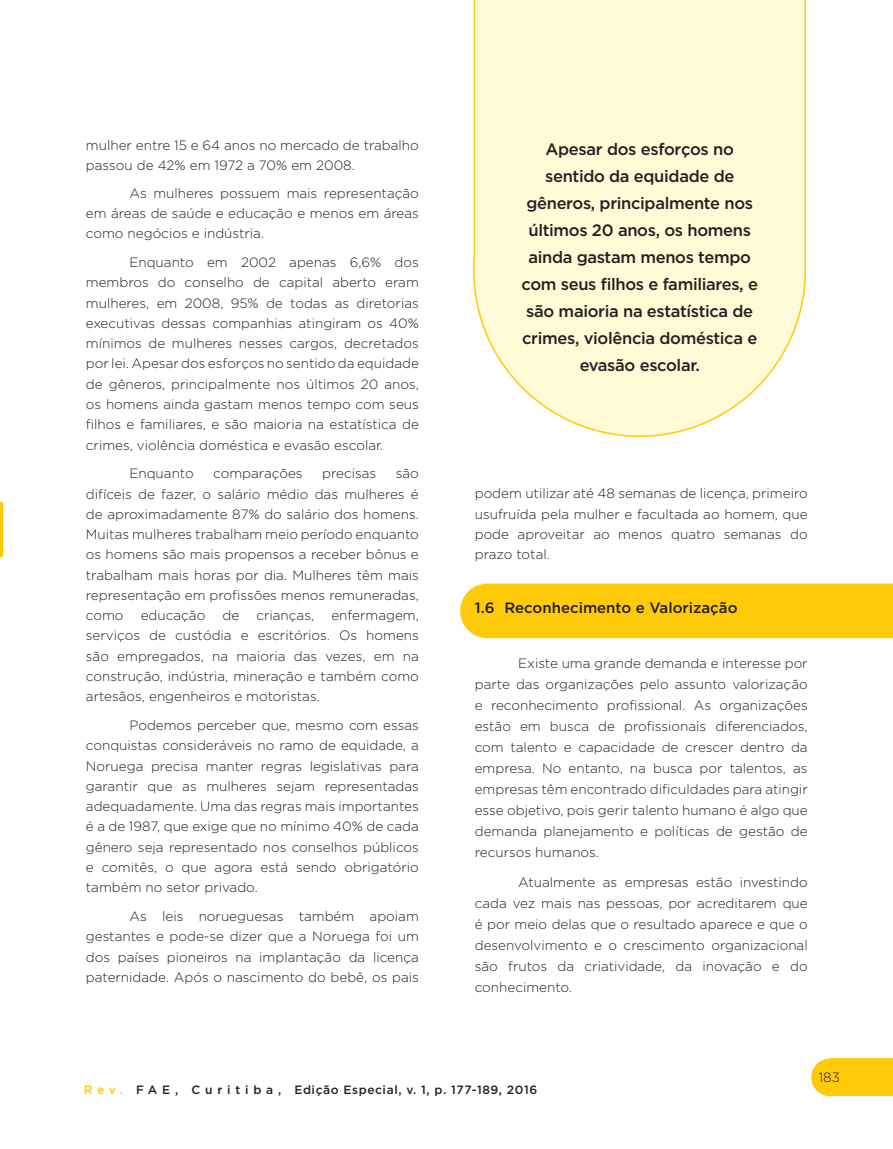
<style>
.page{position:relative;width:893px;height:1149px;background:#fff}
.page>*{position:absolute;margin:0;border:0;box-sizing:border-box;transform-origin:0 0}
.Olho{font:500 16.5px/27px "Gotham";letter-spacing:-.02em;color:#231f20;text-align:center}
.T2{font:500 15px "Gotham";color:#231f20}
.Texto_PN{font:300 13.5px/20.2px "Gotham";color:#231f20;text-align:justify}
.t1{font:500 12px "Gotham";letter-spacing:.05em;color:#231f20}
.s1{color:#feca0a}
</style>
<div class="page">
<div style="left:830px;top:1058px;width:63px;height:37px;background:#feca0a"></div>
<div style="left:811px;top:1058px;width:38px;height:37px;background:#feca0a;border-radius:50%"></div>
<hr style="left:0;top:502px;width:2px;height:55px;background:#feca0a">
<div style="left:487px;top:583px;width:406px;height:55px;background:#feca0a"></div>
<div style="left:460px;top:583px;width:55px;height:55px;background:#feca0a;border-radius:50%"></div>
<svg style="left:473px;top:0;width:334px;height:437px;background:#fefad7"></svg>
<p class="Texto_PN" style="left:86px;top:135px;width:334px;line-height:19.5px">mulher entre 15 e 64 anos no mercado de trabalho passou de 42% em 1972 a 70% em 2008.</p>
<p class="Texto_PN" style="left:86px;top:183px;width:334px;text-indent:43px">As mulheres possuem mais representação em áreas de saúde e educação e menos em áreas como negócios e indústria.</p>
<p class="Texto_PN" style="left:86px;top:252px;width:334px;text-indent:43px">Enquanto em 2002 apenas 6,6% dos membros do conselho de capital aberto eram mulheres, em 2008, 95% de todas as diretorias executivas dessas companhias atingiram os 40% mínimos de mulheres nesses cargos, decretados por lei. Apesar dos esforços no sentido da equidade de gêneros, principalmente nos últimos 20 anos, os homens ainda gastam menos tempo com seus filhos e familiares, e são maioria na estatística de crimes, violência doméstica e evasão escolar.</p>
<p class="Texto_PN" style="left:129px;top:463px;width:66px">Enquanto</p>
<p class="Texto_PN" style="left:213px;top:463px;width:91px">comparações</p>
<p class="Texto_PN" style="left:322px;top:463px;width:56px">precisas</p>
<p class="Texto_PN" style="left:86px;top:463px;width:334px;text-indent:310px">são difíceis de fazer, o salário médio das mulheres é de aproximadamente 87% do salário dos homens.<br>Muitas mulheres trabalham meio período enquanto os homens são mais propensos a receber bônus e trabalham mais horas por dia. Mulheres têm mais representação em profissões menos remuneradas, como</p>
<p class="Texto_PN" style="left:86px;top:605px;width:334px;text-indent:245px">enfermagem, serviços de custódia e escritórios. Os homens são empregados, na maioria das vezes, em na construção, indústria, mineração e também como artesãos, engenheiros e motoristas.</p>
<p class="Texto_PN" style="left:86px;top:714px;width:334px;text-indent:43px">Podemos perceber que, mesmo com essas conquistas consideráveis no ramo de equidade, a Noruega precisa manter regras legislativas para garantir que as mulheres sejam representadas adequadamente. Uma das regras mais importantes é a de 1987, que exige que no mínimo 40% de cada gênero seja representado nos conselhos públicos e comitês, o que agora está sendo obrigatório também no setor privado.</p>
<p class="Texto_PN" style="left:86px;top:905px;width:334px;text-indent:43px">As leis norueguesas também apoiam gestantes e pode-se dizer que a Noruega foi um dos países pioneiros na implantação da licença paternidade. Após o nascimento do bebê, os pais</p>
<p class="Texto_PN" style="left:141px;top:605px;width:66px">educação</p>
<p class="Texto_PN" style="left:222px;top:605px;width:18px">de</p>
<p class="Texto_PN" style="left:256px;top:605px;width:59px">crianças,</p>
<p class="Olho" style="left:521px;top:135px;width:238px">Apesar dos esforços no sentido da equidade de gêneros, principalmente nos últimos 20 anos, os homens ainda gastam menos tempo com seus filhos e familiares, e são maioria na estatística de crimes, violência doméstica e evasão escolar.</p>
<p class="Texto_PN" style="left:475px;top:483px;width:334px">podem utilizar até 48 semanas de licença, primeiro usufruída pela mulher e facultada ao homem, que pode aproveitar ao menos quatro semanas do prazo total.</p>
<p class="T2" style="left:475px;top:598px;width:264px">1.6 Reconhecimento e Valorização</p>
<p class="Texto_PN" style="left:475px;top:652px;width:334px;line-height:21px;text-indent:44px">Existe uma grande demanda e interesse por parte das organizações pelo assunto valorização e reconhecimento profissional. As organizações estão em busca de profissionais diferenciados, com talento e capacidade de crescer dentro da empresa. No entanto, na busca por talentos, as empresas têm encontrado dificuldades para atingir esse objetivo, pois gerir talento humano é algo que demanda planejamento e políticas de gestão de recursos humanos.</p>
<p class="Texto_PN" style="left:475px;top:870px;width:334px;line-height:21px;text-indent:44px">Atualmente as empresas estão investindo cada vez mais nas pessoas, por acreditarem que é por meio delas que o resultado aparece e que o desenvolvimento e o crescimento organizacional são frutos da criatividade, da inovação e do conhecimento.</p>
<p class="t1" style="left:84px;top:1082px;width:455px"><span class="s1">R e v .</span> F A E , C u r i t i b a , Edição Especial, v. 1, p. 177-189, 2016</p>
<p class="Texto_PN" style="left:819px;top:1066px;width:23px">183</p>
</div>
